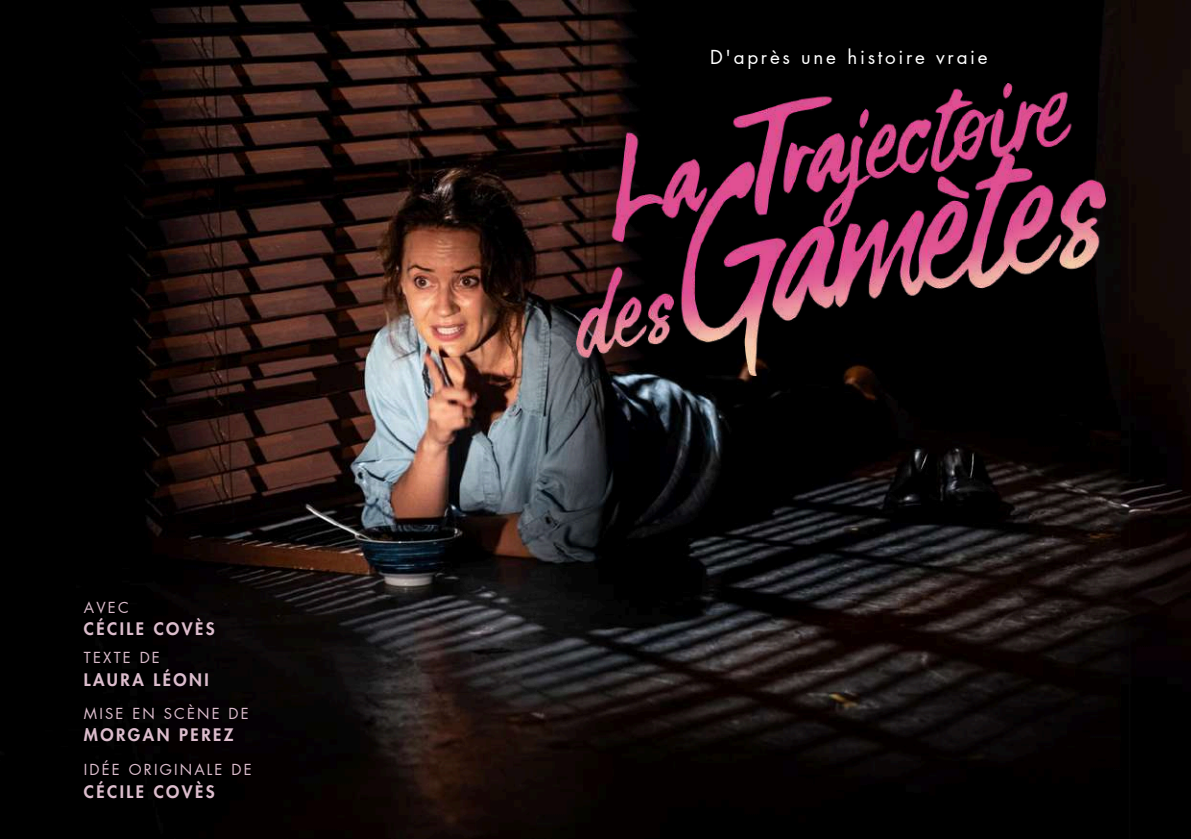
<style>
.page{position:relative;width:1191px;height:839px;background:#fff}
.page>*{position:absolute;margin:0;border:0;box-sizing:border-box;transform-origin:0 0}
.t1{font:18.8px "Futura LT Pro";letter-spacing:.145em;color:#fff}
.t2{font:800 16.8px "Futura LT Pro";letter-spacing:.145em;color:#dcbdcd}
.t3{font:14.8px "Futura LT Pro";letter-spacing:.145em;color:#dcbdcd}
</style>
<div class="page">
<img style="left:0;top:0;width:1191px;height:838px">
<img style="left:576px;top:84px;width:530px;height:291px">
<p class="t3" style="left:84px;top:600px;width:46px">AVEC</p>
<p class="t2" style="left:84px;top:621px;width:132px">CÉCILE COVÈS</p>
<p class="t3" style="left:84px;top:651px;width:77px">TEXTE DE</p>
<p class="t2" style="left:84px;top:671px;width:126px">LAURA LÉONI</p>
<p class="t3" style="left:84px;top:706px;width:166px">MISE EN SCÈNE DE</p>
<p class="t2" style="left:84px;top:727px;width:151px">MORGAN PEREZ</p>
<p class="t3" style="left:84px;top:763px;width:169px">IDÉE ORIGINALE DE</p>
<p class="t2" style="left:84px;top:783px;width:132px">CÉCILE COVÈS</p>
<p class="t1" style="left:710px;top:48px;width:279px">D'après une histoire vraie</p>
</div>
